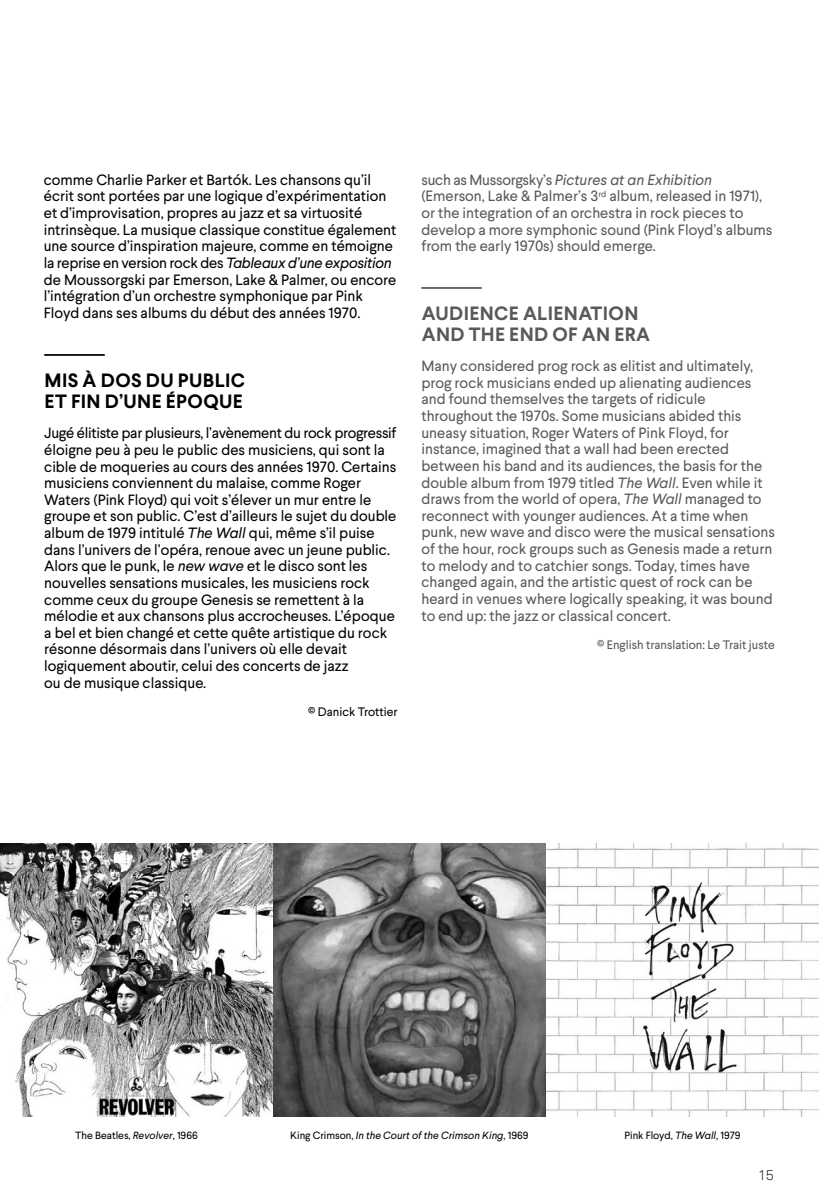
<style>
.page{position:relative;width:819px;height:1197px;background:#fff}
.page>*{position:absolute;margin:0;border:0;box-sizing:border-box;transform-origin:0 0}
.t1{font:700 19.25px/21px "Larsseit";letter-spacing:.02em;color:#58595b}
.t2{font:700 19.25px/21px "Larsseit";letter-spacing:.02em;color:#000}
.t3{font:14.88px/16.6px "Larsseit";color:#000}
.t4{font:14.88px/16.6px "Larsseit";color:#58595b}
.t5{font:14px "Akkurat Light Office";color:#000}
.t6{font:12.25px "Larsseit";color:#58595b}
.t7{font:12.25px "Larsseit";color:#000}
.t8{font:10.5px "Larsseit";color:#000}
.t9{font:italic 10.5px "Larsseit";color:#000}
.s1{font-style:italic}
.s2{font-style:normal}
</style>
<div class="page">
<hr style="left:44px;top:354px;width:61px;height:2px;background:#000">
<hr style="left:421px;top:287px;width:61px;height:2px;background:#58595b">
<img style="left:0;top:844px;width:819px;height:273px">
<p class="t3" style="left:44px;top:171px;width:354px">comme Charlie Parker et Bartók. Les chansons qu’il écrit sont portées par une logique d’expérimentation et d’improvisation, propres au jazz et sa virtuosité intrinsèque. La musique classique constitue également une source d’inspiration majeure, comme en témoigne la reprise en version rock des <span class="s1">Tableaux d’une exposition </span>de Moussorgski par Emerson, Lake &amp; Palmer, ou encore l’intégration d’un orchestre symphonique par Pink Floyd dans ses albums du début des années 1970.</p>
<p class="t2" style="left:45px;top:370px;width:202px">MIS À DOS DU PUBLIC<br>ET FIN D’UNE ÉPOQUE</p>
<p class="t3" style="left:44px;top:425px;width:354px">Jugé élitiste par plusieurs, l’avènement du rock progressif éloigne peu à peu le public des musiciens, qui sont la cible de moqueries au cours des années 1970. Certains musiciens conviennent du malaise, comme Roger Waters (Pink Floyd) qui voit s’élever un mur entre le groupe et son public. C’est d’ailleurs le sujet du double album de 1979 intitulé <span class="s1">The Wall</span> qui, même s’il puise dans l’univers de l’opéra, renoue avec un jeune public.<br>Alors que le punk, le <span class="s1">new wave</span> et le disco sont les nouvelles sensations musicales, les musiciens rock comme ceux du groupe Genesis se remettent à la mélodie et aux chansons plus accrocheuses. L’époque a bel et bien changé et cette quête artistique du rock résonne désormais dans l’univers où elle devait logiquement aboutir, celui des concerts de jazz<br>ou de musique classique.</p>
<p class="t7" style="left:308px;top:704px;width:91px">© Danick Trottier</p>
<p class="t4" style="left:421px;top:171px;width:353px">such as Mussorgsky’s <span class="s1">Pictures at an Exhibition </span>(Emerson, Lake &amp; Palmer’s 3<sup>rd</sup> album, released in 1971), or the integration of an orchestra in rock pieces to develop a more symphonic sound (Pink Floyd’s albums from the early 1970s) should emerge.</p>
<p class="t1" style="left:422px;top:303px;width:230px">AUDIENCE ALIENATION<br>AND THE END OF AN ERA</p>
<p class="t4" style="left:421px;top:358px;width:355px">Many considered prog rock as elitist and ultimately, prog rock musicians ended up alienating audiences and found themselves the targets of ridicule throughout the 1970s. Some musicians abided this uneasy situation, Roger Waters of Pink Floyd, for instance, imagined that a wall had been erected between his band and its audiences, the basis for the double album from 1979 titled <span class="s1">The Wall</span>. Even while it draws from the world of opera, <span class="s1">The Wall</span> managed to reconnect with younger audiences. At a time when punk, new wave and disco were the musical sensations of the hour, rock groups such as Genesis made a return to melody and to catchier songs. Today, times have changed again, and the artistic quest of rock can be heard in venues where logically speaking, it was bound to end up: the jazz or classical concert.</p>
<p class="t6" style="left:597px;top:637px;width:179px">© English translation: Le Trait juste</p>
<p class="t8" style="left:75px;top:1128px;width:124px">The Beatles, <span class="s1">Revolver</span>, 1966</p>
<p class="t9" style="left:290px;top:1128px;width:240px"><span class="s2">King Crimson,</span> In the Court of the Crimson King<span class="s2">, 1969</span></p>
<p class="t8" style="left:624px;top:1128px;width:118px">Pink Floyd, <span class="s1">The Wall</span>, 1979</p>
<p class="t5" style="left:758px;top:1167px;width:17px">15</p>
</div>
